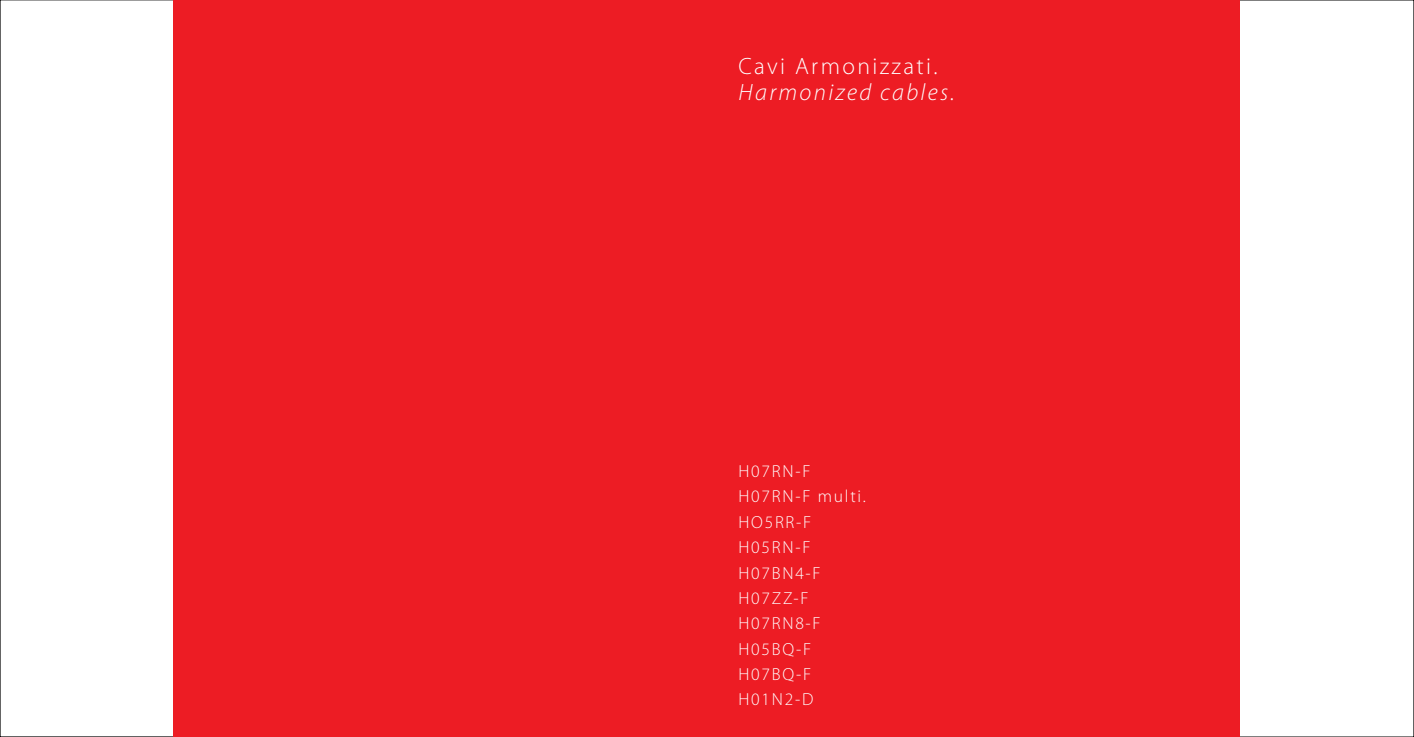
<style>
.page{position:relative;width:1414px;height:737px;background:#fff}
.page>*{position:absolute;margin:0;border:0;box-sizing:border-box;transform-origin:0 0}
.t1{font:italic 300 23.62px "Myriad Pro";letter-spacing:.1em;color:#fff}
.t2{font:300 23.62px "Myriad Pro";letter-spacing:.1em;color:#fff}
.t3{font:300 17.5px/25.4px "Myriad Pro";letter-spacing:.1em;color:#fff}
</style>
<div class="page">
<div style="left:174px;top:0;width:1066px;height:737px;background:#ed1c24"></div>
<h1 class="t2" style="left:738px;top:53px;width:201px">Cavi Armonizzati.</h1>
<h1 class="t1" style="left:738px;top:80px;width:218px">Harmonized cables.</h1>
<p class="t3" style="left:738px;top:459px;width:129px">H07RN-F<br>H07RN-F multi.<br>HO5RR-F<br>H05RN-F<br>H07BN4-F<br>H07ZZ-F<br>H07RN8-F<br>H05BQ-F<br>H07BQ-F<br>H01N2-D</p>
</div>
